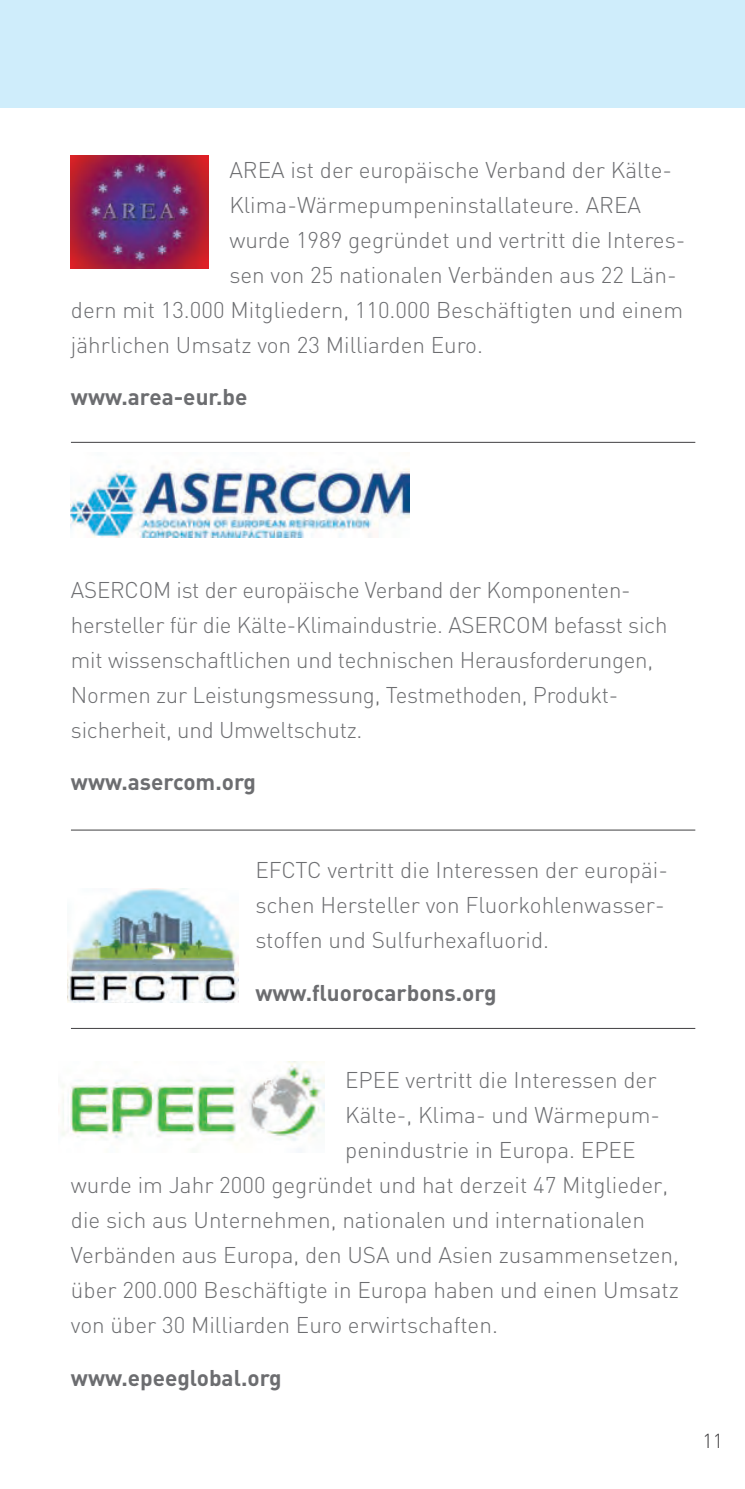
<style>
.page{position:relative;width:745px;height:1489px;background:#fff}
.page>*{position:absolute;margin:0;border:0;box-sizing:border-box;transform-origin:0 0}
.t1{font:300 22.5px/35px "DIN";color:#6c6d70}
.t2{font:700 22.5px "DIN";color:#6c6d70}
.t3{font:300 20px "DIN";color:#414042}
</style>
<div class="page">
<div style="left:0;top:0;width:744px;height:108px;background:#cfedfb"></div>
<img style="left:71px;top:155px;width:137px;height:113px">
<img style="left:61px;top:1061px;width:263px;height:91px">
<img style="left:67px;top:888px;width:171px;height:114px">
<img style="left:71px;top:466px;width:338px;height:71px">
<hr style="left:71px;top:829px;width:623px;height:1px;background:#414042">
<hr style="left:71px;top:1027px;width:623px;height:1px;background:#414042">
<hr style="left:71px;top:442px;width:623px;height:1px;background:#414042">
<p class="t1" style="left:229px;top:152px;width:444px">AREA ist der europäische Verband der Kälte-</p>
<p class="t1" style="left:229px;top:187px;width:413px">Klima-Wärmepumpeninstallateure. AREA</p>
<p class="t1" style="left:229px;top:222px;width:457px">wurde 1989 gegründet und vertritt die Interes-</p>
<p class="t1" style="left:229px;top:257px;width:448px">sen von 25 nationalen Verbänden aus 22 Län-</p>
<p class="t1" style="left:71px;top:292px;width:613px">dern mit 13.000 Mitgliedern, 110.000 Beschäftigten und einem</p>
<p class="t1" style="left:71px;top:327px;width:413px">jährlichen Umsatz von 23 Milliarden Euro.</p>
<p class="t2" style="left:71px;top:382px;width:178px">www.area-eur.be</p>
<p class="t1" style="left:71px;top:572px;width:597px">ASERCOM ist der europäische Verband der Komponenten&shy;hersteller für die Kälte-Klimaindustrie. ASERCOM befasst sich mit wissenschaftlichen und technischen Herausforderungen, Normen zur Leistungsmessung, Testmethoden, Produkt&shy;sicherheit, und Umweltschutz.</p>
<p class="t2" style="left:71px;top:767px;width:186px">www.asercom.org</p>
<p class="t1" style="left:255px;top:852px;width:414px">EFCTC vertritt die Interessen der europäi&shy;schen Hersteller von Fluorkohlenwasser&shy;stoffen und Sulfurhexafluorid.</p>
<p class="t2" style="left:255px;top:977px;width:242px">www.fluorocarbons.org</p>
<p class="t1" style="left:345px;top:1062px;width:313px">EPEE vertritt die Interessen der</p>
<p class="t1" style="left:345px;top:1097px;width:316px">Kälte-, Klima- und Wärmepum-</p>
<p class="t1" style="left:345px;top:1132px;width:292px">penindustrie in Europa. EPEE</p>
<p class="t1" style="left:71px;top:1167px;width:598px">wurde im Jahr 2000 gegründet und hat derzeit 47 Mitglieder,</p>
<p class="t1" style="left:71px;top:1202px;width:575px">die sich aus Unternehmen, nationalen und internationalen</p>
<p class="t1" style="left:71px;top:1237px;width:609px">Verbänden aus Europa, den USA und Asien zusammensetzen,</p>
<p class="t1" style="left:71px;top:1272px;width:609px">über 200.000 Beschäftigte in Europa haben und einen Umsatz</p>
<p class="t1" style="left:71px;top:1307px;width:428px">von über 30 Milliarden Euro erwirtschaften.</p>
<p class="t2" style="left:71px;top:1362px;width:212px">www.epeeglobal.org</p>
<p class="t3" style="left:702px;top:1428px;width:22px">11</p>
</div>
